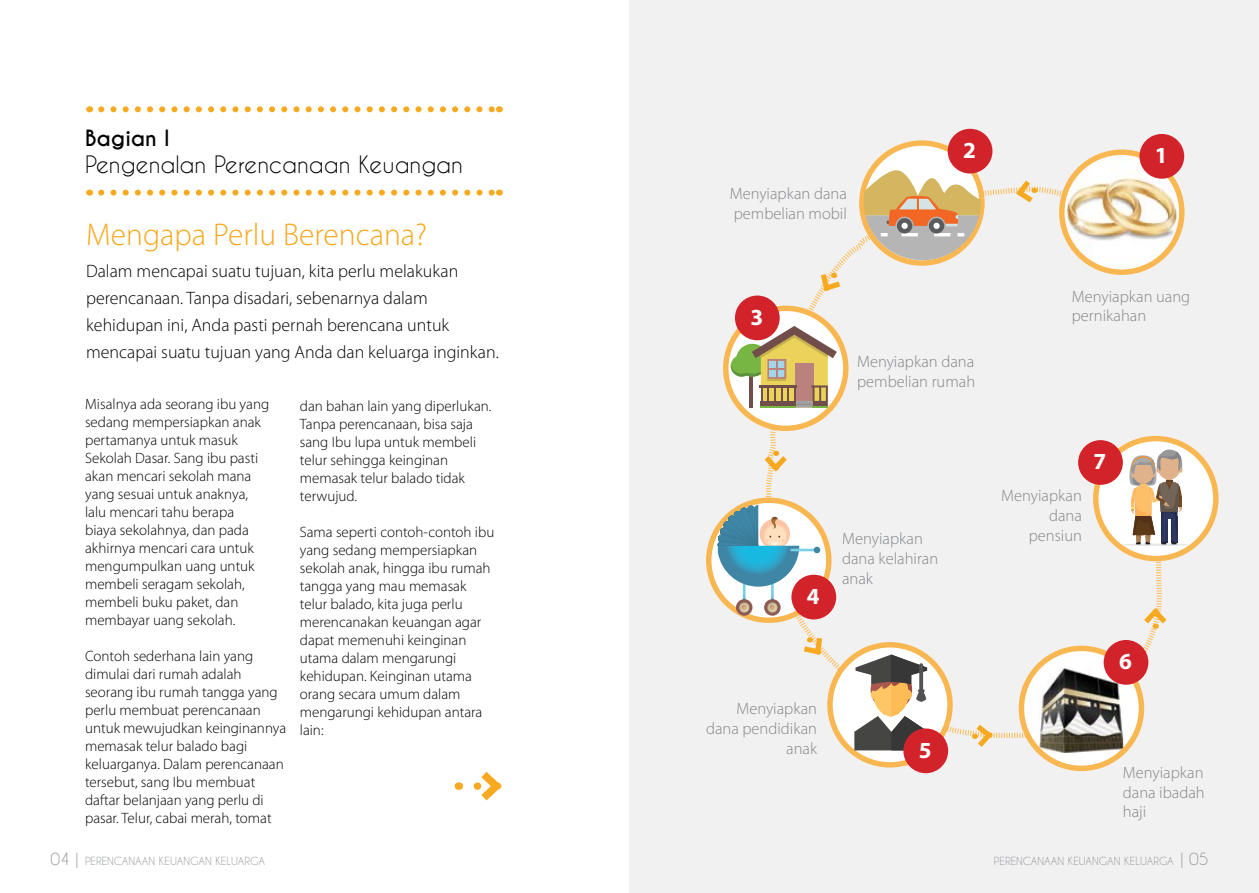
<style>
.page{position:relative;width:1259px;height:893px;background:#fff}
.page>*{position:absolute;margin:0;border:0;box-sizing:border-box;transform-origin:0 0}
.t1{font:300 31.5px "Myriad Pro";color:#f7a920}
.t2{font:700 23.1px "Myriad Pro";color:#fff}
.t3{font:22.5px "Caviar Dreams";letter-spacing:-.04em;color:#000}
.t4{font:700 21px "Caviar Dreams";color:#000}
.t5{font:300 18px/27px "Myriad Pro";color:#000}
.t6{font:300 16.5px/19.8px "Myriad Pro";color:#848688}
.t7{font:15.9px "Caviar Dreams";color:#939598}
.t8{font:300 15px/18px "Myriad Pro";color:#000}
.t9{font:10.5px "Caviar Dreams";color:#939598}
.s1{font-size:15.9px}
</style>
<div class="page">
<div style="left:629px;top:0;width:629px;height:893px;background:#f1f1f2"></div>
<svg style="left:765px;top:185px;width:397px;height:554px"></svg>
<svg style="left:101px;top:106px;width:392px;height:6px"></svg>
<svg style="left:101px;top:190px;width:392px;height:6px"></svg>
<svg style="left:1012px;top:180px;width:26px;height:27px"></svg>
<svg style="left:817px;top:269px;width:29px;height:26px"></svg>
<svg style="left:764px;top:450px;width:28px;height:25px"></svg>
<svg style="left:798px;top:632px;width:27px;height:27px"></svg>
<svg style="left:971px;top:719px;width:25px;height:28px"></svg>
<svg style="left:1138px;top:604px;width:29px;height:25px"></svg>
<img style="left:1061px;top:152px;width:120px;height:120px;border-radius:60px">
<div style="left:1059px;top:149px;width:125px;height:126px;border:5px solid #f9b752;border-radius:50%"></div>
<div style="left:1139px;top:134px;width:45px;height:45px;background:#d2232a;border-radius:50%"></div>
<svg style="left:709px;top:500px;width:120px;height:120px;fill:#fff"></svg>
<div style="left:706px;top:497px;width:125px;height:126px;border:5px solid #f9b752;border-radius:50%"></div>
<svg style="left:743px;top:569px;width:2px;height:38px"></svg>
<svg style="left:736px;top:599px;width:16px;height:17px"></svg>
<svg style="left:739px;top:602px;width:10px;height:11px"></svg>
<svg style="left:771px;top:569px;width:2px;height:38px"></svg>
<svg style="left:764px;top:599px;width:16px;height:17px"></svg>
<svg style="left:767px;top:602px;width:10px;height:11px"></svg>
<svg style="left:718px;top:505px;width:81px;height:82px"></svg>
<hr style="left:790px;top:549px;width:27px;height:2px;background:#7ad0e4">
<div style="left:813px;top:547px;width:7px;height:6px;background:#3e85a6;border-radius:50%"></div>
<div style="left:791px;top:575px;width:45px;height:44px;background:#d2232a;border-radius:50%"></div>
<div style="left:862px;top:143px;width:120px;height:120px;background:#fff;border-radius:50%"></div>
<div style="left:859px;top:140px;width:125px;height:126px;border:5px solid #f9b752;border-radius:50%"></div>
<svg style="left:864px;top:169px;width:117px;height:91px"></svg>
<div style="left:947px;top:129px;width:45px;height:45px;background:#d2232a;border-radius:50%"></div>
<svg style="left:726px;top:308px;width:120px;height:120px;fill:#fff"></svg>
<div style="left:723px;top:306px;width:125px;height:125px;border:5px solid #f9b752;border-radius:50%"></div>
<svg style="left:730px;top:326px;width:107px;height:82px"></svg>
<div style="left:735px;top:296px;width:44px;height:44px;background:#d2232a;border-radius:50%"></div>
<svg style="left:830px;top:645px;width:120px;height:120px;fill:#fff"></svg>
<div style="left:827px;top:642px;width:125px;height:125px;border:5px solid #f9b752;border-radius:50%"></div>
<svg style="left:854px;top:654px;width:74px;height:96px"></svg>
<div style="left:903px;top:728px;width:45px;height:45px;background:#d2232a;border-radius:50%"></div>
<div style="left:1095px;top:439px;width:120px;height:120px;background:#fff;border-radius:50%"></div>
<div style="left:1093px;top:436px;width:125px;height:125px;border:5px solid #f9b752;border-radius:50%"></div>
<hr style="left:1121px;top:543px;width:68px;height:3px;background:#e7e7e7;border-radius:50%">
<svg style="left:1129px;top:449px;width:53px;height:95px"></svg>
<div style="left:1078px;top:440px;width:45px;height:45px;background:#d2232a;border-radius:50%"></div>
<svg style="left:1021px;top:648px;width:120px;height:120px;fill:#fff"></svg>
<img style="left:1038px;top:667px;width:85px;height:86px">
<div style="left:1018px;top:646px;width:126px;height:125px;border:5px solid #f9b752;border-radius:50%"></div>
<div style="left:1103px;top:640px;width:45px;height:45px;background:#d2232a;border-radius:50%"></div>
<svg style="left:473px;top:772px;width:29px;height:29px"></svg>
<h3 class="t4" style="left:85px;top:126px;width:86px">Bagian I</h3>
<h3 class="t3" style="left:85px;top:151px;width:379px">PENGENALAN PERENCANAAN KEUANGAN</h3>
<h1 class="t1" style="left:86px;top:215px;width:342px">Mengapa Perlu Berencana?</h1>
<p class="t5" style="left:86px;top:257px;width:414px">Dalam mencapai suatu tujuan, kita perlu melakukan perencanaan. Tanpa disadari, sebenarnya dalam kehidupan ini, Anda pasti pernah berencana untuk mencapai suatu tujuan yang Anda dan keluarga inginkan.</p>
<p class="t8" style="left:85px;top:395px;width:186px">Misalnya ada seorang ibu yang sedang mempersiapkan anak pertamanya untuk masuk<br>Sekolah Dasar. Sang ibu pasti akan mencari sekolah mana yang sesuai untuk anaknya, lalu mencari tahu berapa biaya sekolahnya, dan pada akhirnya mencari cara untuk mengumpulkan uang untuk membeli seragam sekolah, membeli buku paket, dan membayar uang sekolah.</p>
<p class="t8" style="left:85px;top:647px;width:203px">Contoh sederhana lain yang dimulai dari rumah adalah seorang ibu rumah tangga yang perlu membuat perencanaan untuk mewujudkan keinginannya memasak telur balado bagi keluarganya. Dalam perencanaan tersebut, sang Ibu membuat daftar belanjaan yang perlu di pasar. Telur, cabai merah, tomat</p>
<p class="t8" style="left:300px;top:397px;width:193px">dan bahan lain yang diperlukan.<br>Tanpa perencanaan, bisa saja sang Ibu lupa untuk membeli telur sehingga keinginan memasak telur balado tidak terwujud.</p>
<p class="t8" style="left:300px;top:523px;width:196px">Sama seperti contoh-contoh ibu yang sedang mempersiapkan sekolah anak, hingga ibu rumah tangga yang mau memasak telur balado, kita juga perlu merencanakan keuangan agar dapat memenuhi keinginan utama dalam mengarungi kehidupan. Keinginan utama orang secara umum dalam mengarungi kehidupan antara lain:</p>
<p class="t6" style="left:729px;top:184px;width:119px">Menyiapkan dana pembelian mobil</p>
<h2 class="t2" style="left:963px;top:135px;width:14px">2</h2>
<h2 class="t2" style="left:750px;top:302px;width:14px">3</h2>
<p class="t6" style="left:857px;top:352px;width:120px">Menyiapkan dana pembelian rumah</p>
<h2 class="t2" style="left:807px;top:581px;width:14px">4</h2>
<p class="t6" style="left:842px;top:528px;width:98px">Menyiapkan dana kelahiran anak</p>
<p class="t6" style="left:706px;top:698px;width:112px;text-align:right">Menyiapkan dana pendidikan anak</p>
<h2 class="t2" style="left:919px;top:735px;width:14px">5</h2>
<h2 class="t2" style="left:1155px;top:140px;width:14px">1</h2>
<p class="t6" style="left:1071px;top:286px;width:120px">Menyiapkan uang pernikahan</p>
<p class="t6" style="left:1001px;top:486px;width:82px;text-align:right">Menyiapkan dana pensiun</p>
<h2 class="t2" style="left:1093px;top:446px;width:14px">7</h2>
<h2 class="t2" style="left:1119px;top:646px;width:14px">6</h2>
<p class="t6" style="left:1123px;top:762px;width:83px;text-align:justify">Menyiapkan dana ibadah haji</p>
<p class="t7" style="left:51px;top:849px;width:29px">04 |</p>
<p class="t9" style="left:994px;top:855px;width:216px">PERENCANAAN KEUANGAN KELUARGA <span class="s1">| 05</span></p>
<p class="t9" style="left:85px;top:855px;width:181px">PERENCANAAN KEUANGAN KELUARGA</p>
<p class="t9" style="left:1135px;top:855px;width:6px">L</p>
</div>
